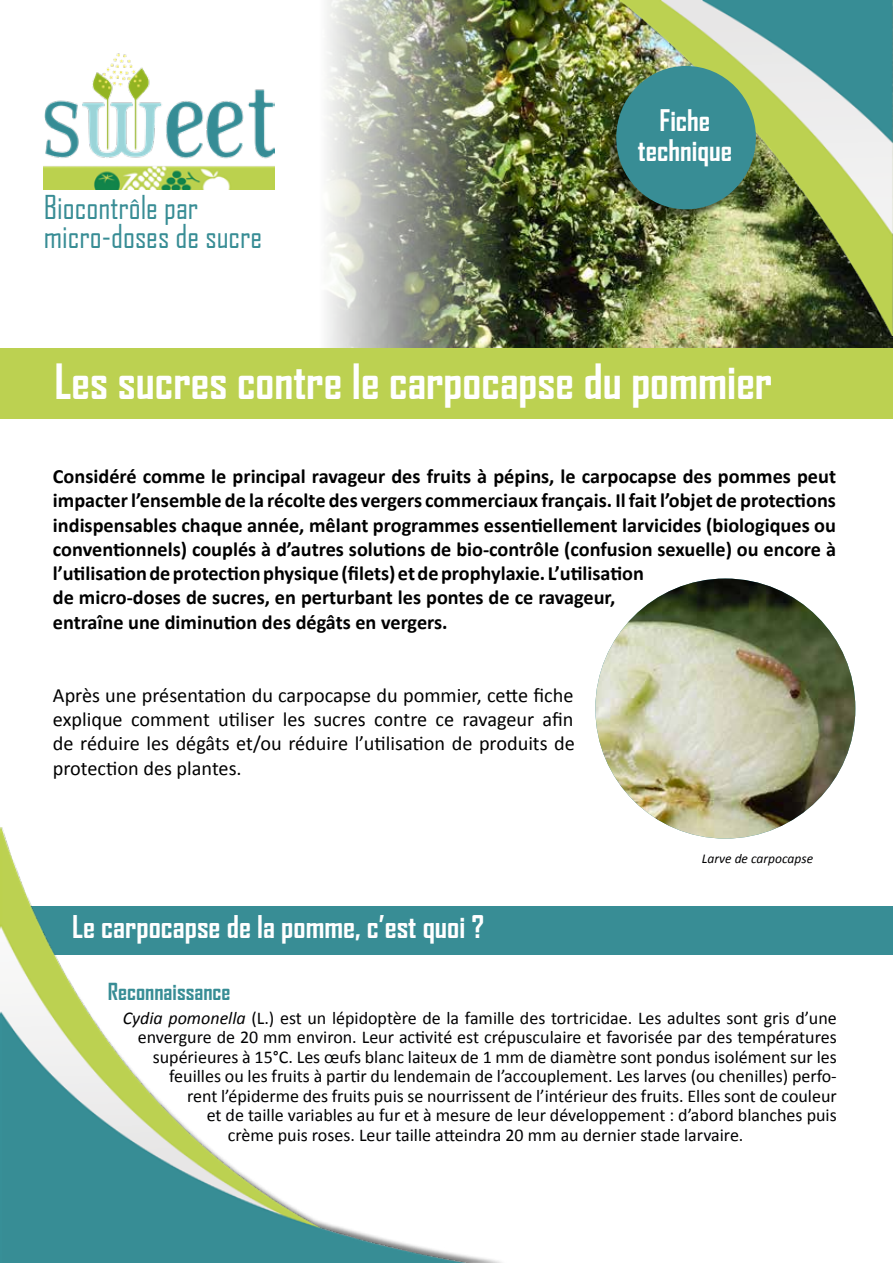
<style>
.page{position:relative;width:893px;height:1263px;background:#fff}
.page>*{position:absolute;margin:0;border:0;box-sizing:border-box;transform-origin:0 0}
.t1{font:700 46.5px "Agency FB";color:#fff}
.t2{font:31.5px/28.5px "Agency FB";color:#388d95}
.t3{font:700 30px "Agency FB";color:#fff}
.t4{font:700 28.5px/30px "Agency FB";color:#fff;text-align:center}
.t5{font:700 22.5px "Agency FB";color:#388d95}
.t6{font:700 20.25px/24.3px "Calibri";color:#000}
.t7{font:20.25px/24.3px "Calibri";color:#000;text-align:justify}
.t8{font:18px "Calibri";color:#020203}
.t9{font:italic 13.5px "Calibri";color:#020203}
.s1{font-style:italic}
</style>
<div class="page">
<img style="left:0;top:0;width:893px;height:349px">
<div style="left:0;top:349px;width:893px;height:70px;background:#bcd151"></div>
<div style="left:622px;top:2px;width:271px;height:343px;background:#000;opacity:.5"></div>
<img style="left:620px;top:0;width:273px;height:335px">
<div style="left:605px;top:67px;width:149px;height:153px;background:#000;opacity:.5"></div>
<div style="left:616px;top:66px;width:140px;height:143px;background:#388d95;border-radius:50%"></div>
<img style="left:595px;top:578px;width:260px;height:260px;border-radius:130px">
<div style="left:0;top:906px;width:893px;height:49px;background:#388d95"></div>
<img style="left:0;top:827px;width:502px;height:436px">
<img style="left:44px;top:47px;width:230px;height:142px">
<h2 class="t2" style="left:44px;top:193px;width:220px">Biocontrôle par micro-doses de sucre</h2>
<h3 class="t4" style="left:638px;top:105px;width:96px">Fiche technique</h3>
<h1 class="t1" style="left:54px;top:353px;width:719px">Les sucres contre le carpocapse du pommier</h1>
<p class="t6" style="left:53px;top:464px;width:785px">Considéré comme le principal ravageur des fruits à pépins, le carpocapse des pommes peut impacter l’ensemble de la récolte des vergers commerciaux français. Il fait l’objet de protections indispensables chaque année, mêlant programmes essentiellement larvicides (biologiques ou conventionnels) couplés à d’autres solutions de bio-contrôle (confusion sexuelle) ou encore à l’utilisation de protection physique (filets) et de prophylaxie. L’utilisation<br>de micro-doses de sucres, en perturbant les pontes de ce ravageur,<br>entraîne une diminution des dégâts en vergers.</p>
<p class="t7" style="left:53px;top:683px;width:524px">Après une présentation du carpocapse du pommier, cette fiche explique comment utiliser les sucres contre ce ravageur afin de réduire les dégâts et/ou réduire l’utilisation de produits de protection des plantes.</p>
<h3 class="t3" style="left:72px;top:908px;width:414px">Le carpocapse de la pomme, c’est quoi ?</h3>
<p class="t9" style="left:702px;top:850px;width:113px">Larve de carpocapse</p>
<p class="t5" style="left:108px;top:977px;width:124px">Reconnaissance</p>
<p class="t8" style="left:123px;top:1006px;width:715px"><span class="s1">Cydia pomonella</span> (L.) est un lépidoptère de la famille des tortricidae. Les adultes sont gris d’une</p>
<p class="t8" style="left:138px;top:1026px;width:701px">envergure de 20 mm environ. Leur activité est crépusculaire et favorisée par des températures</p>
<p class="t8" style="left:153px;top:1045px;width:685px">supérieures à 15°C. Les œufs blanc laiteux de 1 mm de diamètre sont pondus isolément sur les</p>
<p class="t8" style="left:169px;top:1065px;width:669px">feuilles ou les fruits à partir du lendemain de l’accouplement. Les larves (ou chenilles) perfo-</p>
<p class="t8" style="left:187px;top:1084px;width:651px">rent l’épiderme des fruits puis se nourrissent de l’intérieur des fruits. Elles sont de couleur</p>
<p class="t8" style="left:207px;top:1104px;width:631px">et de taille variables au fur et à mesure de leur développement : d’abord blanches puis</p>
<p class="t8" style="left:228px;top:1123px;width:517px">crème puis roses. Leur taille atteindra 20 mm au dernier stade larvaire.</p>
</div>
